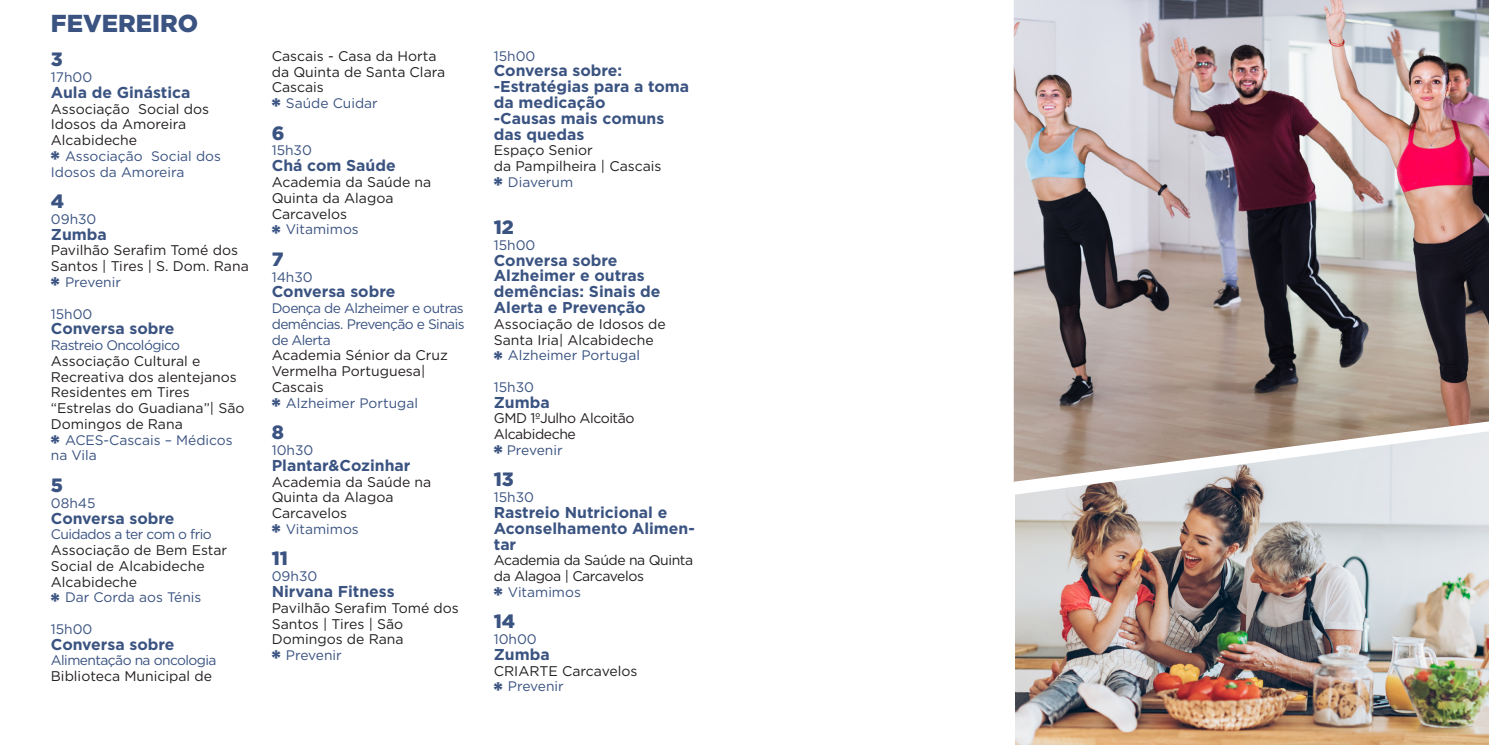
<style>
.page{position:relative;width:1489px;height:745px;background:#fff}
.page>*{position:absolute;margin:0;border:0;box-sizing:border-box;transform-origin:0 0}
.t1{font:900 24.5px "Gotham";color:#3a5381}
.t2{font:900 19.25px "Gotham";color:#3a5381}
.t3{font:700 15.75px/15.8px "Gotham";color:#3a5381}
.t4{font:14px/15.8px "Gotham";color:#231f20}
.t5{font:14px/15.8px "Gotham";letter-spacing:-.03em;color:#231f20}
.t6{font:13.83px/15.8px "Gotham";color:#3a5381}
.t7{font:13.83px "Gotham";letter-spacing:-.04em;color:#3a5381}
.s1{font-weight:900;font-size:21px}
</style>
<div class="page">
<img style="left:1013px;top:0;width:475px;height:481px">
<img style="left:1014px;top:431px;width:474px;height:313px">
<p class="t1" style="left:51px;top:6px;width:149px">FEVEREIRO</p>
<p class="t2" style="left:51px;top:46px;width:13px">3</p>
<p class="t6" style="left:51px;top:69px;width:43px">17h00</p>
<p class="t3" style="left:51px;top:84px;width:141px">Aula de Ginástica</p>
<p class="t4" style="left:51px;top:100px;width:160px">Associação Social dos</p>
<p class="t4" style="left:51px;top:116px;width:137px">Idosos da Amoreira</p>
<p class="t4" style="left:51px;top:132px;width:88px">Alcabideche</p>
<p class="t6" style="left:51px;top:148px;width:172px"><span class="s1">*</span> Associação Social dos<br>Idosos da Amoreira</p>
<p class="t2" style="left:51px;top:188px;width:15px">4</p>
<p class="t6" style="left:51px;top:211px;width:47px">09h30</p>
<p class="t3" style="left:51px;top:226px;width:57px">Zumba</p>
<p class="t4" style="left:51px;top:242px;width:199px">Pavilhão Serafim Tomé dos<br>Santos | Tires | S. Dom. Rana</p>
<p class="t6" style="left:51px;top:274px;width:72px"><span class="s1">*</span> Prevenir</p>
<p class="t6" style="left:51px;top:305px;width:43px">15h00</p>
<p class="t3" style="left:51px;top:320px;width:125px">Conversa sobre</p>
<p class="t7" style="left:51px;top:336px;width:131px">Rastreio Oncológico</p>
<p class="t4" style="left:51px;top:352px;width:195px">Associação Cultural e<br>Recreativa dos alentejanos<br>Residentes em Tires “Estrelas do Guadiana”| São<br>Domingos de Rana</p>
<p class="t6" style="left:51px;top:431px;width:183px"><span class="s1">*</span> ACES-Cascais – Médicos na Vila</p>
<p class="t2" style="left:51px;top:471px;width:14px">5</p>
<p class="t6" style="left:51px;top:494px;width:46px">08h45</p>
<p class="t3" style="left:51px;top:509px;width:125px">Conversa sobre</p>
<p class="t7" style="left:51px;top:525px;width:162px">Cuidados a ter com o frio</p>
<p class="t4" style="left:51px;top:541px;width:178px">Associação de Bem Estar<br>Social de Alcabideche<br>Alcabideche</p>
<p class="t6" style="left:51px;top:589px;width:152px"><span class="s1">*</span> Dar Corda aos Ténis</p>
<p class="t6" style="left:51px;top:620px;width:43px">15h00</p>
<p class="t3" style="left:51px;top:635px;width:125px">Conversa sobre</p>
<p class="t7" style="left:51px;top:651px;width:167px">Alimentação na oncologia</p>
<p class="t4" style="left:51px;top:667px;width:163px">Biblioteca Municipal de</p>
<p class="t4" style="left:272px;top:48px;width:175px">Cascais - Casa da Horta da Quinta de Santa Clara<br>Cascais</p>
<p class="t6" style="left:272px;top:95px;width:107px"><span class="s1">*</span> Saúde Cuidar</p>
<p class="t2" style="left:272px;top:119px;width:14px">6</p>
<p class="t6" style="left:272px;top:142px;width:42px">15h30</p>
<p class="t3" style="left:272px;top:158px;width:125px">Chá com Saúde</p>
<p class="t4" style="left:272px;top:174px;width:161px">Academia da Saúde na<br>Quinta da Alagoa</p>
<p class="t4" style="left:272px;top:205px;width:77px">Carcavelos</p>
<p class="t6" style="left:272px;top:221px;width:89px"><span class="s1">*</span> Vitamimos</p>
<p class="t2" style="left:272px;top:245px;width:13px">7</p>
<p class="t6" style="left:272px;top:268px;width:43px">14h30</p>
<p class="t3" style="left:272px;top:284px;width:125px">Conversa sobre</p>
<p class="t6" style="left:272px;top:300px;width:194px;text-align:justify">Doença de Alzheimer e outras demências. Prevenção e Sinais de Alerta</p>
<p class="t4" style="left:272px;top:347px;width:178px">Academia Sénior da Cruz<br>Vermelha Portuguesa|<br>Cascais</p>
<p class="t6" style="left:272px;top:394px;width:148px"><span class="s1">*</span> Alzheimer Portugal</p>
<p class="t2" style="left:272px;top:419px;width:14px">8</p>
<p class="t6" style="left:272px;top:441px;width:43px">10h30</p>
<p class="t3" style="left:272px;top:457px;width:140px">Plantar&amp;Cozinhar</p>
<p class="t4" style="left:272px;top:473px;width:161px">Academia da Saúde na<br>Quinta da Alagoa</p>
<p class="t4" style="left:272px;top:504px;width:77px">Carcavelos</p>
<p class="t6" style="left:272px;top:520px;width:89px"><span class="s1">*</span> Vitamimos</p>
<p class="t2" style="left:272px;top:545px;width:18px">11</p>
<p class="t6" style="left:272px;top:567px;width:47px">09h30</p>
<p class="t3" style="left:272px;top:583px;width:124px">Nirvana Fitness</p>
<p class="t4" style="left:272px;top:599px;width:189px">Pavilhão Serafim Tomé dos<br>Santos | Tires | São</p>
<p class="t4" style="left:272px;top:630px;width:133px">Domingos de Rana</p>
<p class="t6" style="left:272px;top:646px;width:72px"><span class="s1">*</span> Prevenir</p>
<p class="t6" style="left:494px;top:48px;width:43px">15h00</p>
<p class="t3" style="left:494px;top:63px;width:130px">Conversa sobre:</p>
<p class="t3" style="left:494px;top:79px;width:197px">-Estratégias para a toma da medicação</p>
<p class="t3" style="left:494px;top:110px;width:172px">-Causas mais comuns das quedas</p>
<p class="t4" style="left:494px;top:142px;width:169px">Espaço Senior<br>da Pampilheira | Cascais</p>
<p class="t6" style="left:494px;top:174px;width:81px"><span class="s1">*</span> Diaverum</p>
<p class="t2" style="left:494px;top:214px;width:22px">12</p>
<p class="t6" style="left:494px;top:237px;width:43px">15h00</p>
<p class="t3" style="left:494px;top:252px;width:125px">Conversa sobre</p>
<p class="t3" style="left:494px;top:268px;width:168px">Alzheimer e outras demências: Sinais de<br>Alerta e Prevenção</p>
<p class="t4" style="left:494px;top:315px;width:174px">Associação de Idosos de<br>Santa Iria| Alcabideche</p>
<p class="t6" style="left:494px;top:347px;width:148px"><span class="s1">*</span> Alzheimer Portugal</p>
<p class="t6" style="left:494px;top:378px;width:42px">15h30</p>
<p class="t3" style="left:494px;top:394px;width:57px">Zumba</p>
<p class="t5" style="left:494px;top:410px;width:142px">GMD 1ºJulho Alcoitão</p>
<p class="t5" style="left:494px;top:426px;width:84px">Alcabideche</p>
<p class="t6" style="left:494px;top:441px;width:70px"><span class="s1">*</span> Prevenir</p>
<p class="t2" style="left:494px;top:466px;width:22px">13</p>
<p class="t6" style="left:494px;top:489px;width:42px">15h30</p>
<p class="t3" style="left:494px;top:504px;width:202px">Rastreio Nutricional e<br>Aconselhamento Alimen&shy;tar</p>
<p class="t5" style="left:494px;top:552px;width:201px">Academia da Saúde na Quinta da Alagoa | Carcavelos</p>
<p class="t6" style="left:494px;top:583px;width:89px"><span class="s1">*</span> Vitamimos</p>
<p class="t2" style="left:494px;top:608px;width:23px">14</p>
<p class="t6" style="left:494px;top:630px;width:45px">10h00</p>
<p class="t3" style="left:494px;top:646px;width:57px">Zumba</p>
<p class="t4" style="left:494px;top:662px;width:145px">CRIARTE Carcavelos</p>
<p class="t6" style="left:494px;top:678px;width:72px"><span class="s1">*</span> Prevenir</p>
</div>
